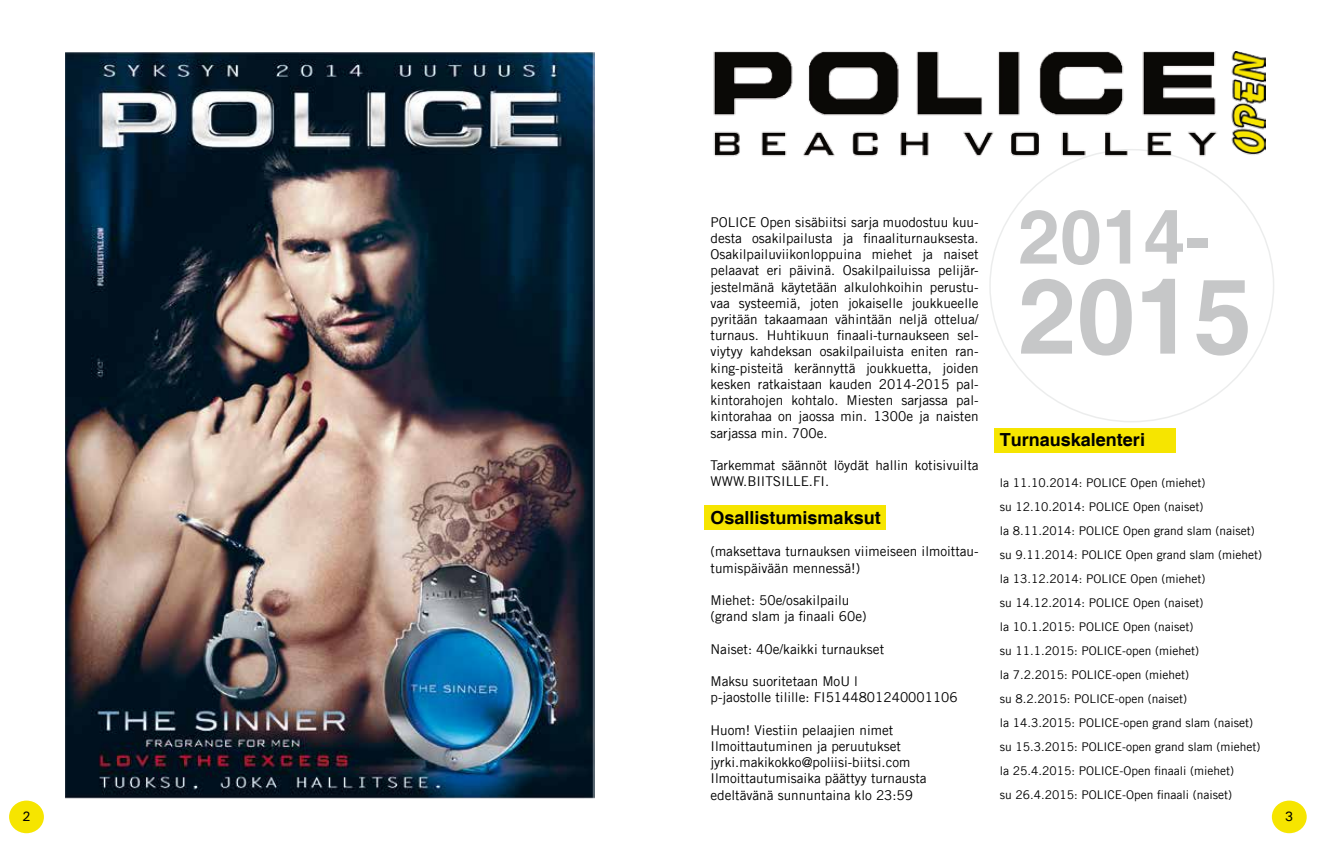
<style>
.page{position:relative;width:1319px;height:851px;background:#fff}
.page>*{position:absolute;margin:0;border:0;box-sizing:border-box;transform-origin:0 0}
.t1{font:700 105px "Helvetica";color:#c6c7c8}
.t2{font:700 75px "Helvetica";color:#c6c7c8}
.t3{font:700 18px "Helvetica";color:#000}
.t4{font:13.5px/16.2px "Trade Gothic LT";color:#000}
.t5{font:500 13.5px "Univers";color:#000}
.t6{font:12px/24px "Trade Gothic LT";color:#000}
</style>
<div class="page">
<div style="left:994px;top:428px;width:181px;height:25px;background:#f6e500"></div>
<div style="left:704px;top:505px;width:181px;height:24px;background:#f6e500"></div>
<div style="left:9px;top:800px;width:35px;height:33px;background:#f6e500;border-radius:50%"></div>
<div style="left:1271px;top:800px;width:35px;height:33px;background:#f6e500;border-radius:50%"></div>
<img style="left:66px;top:52px;width:529px;height:747px">
<img style="left:713px;top:51px;width:551px;height:115px">
<p class="t4" style="left:710px;top:214px;width:269px;text-align:justify">POLICE Open sisäbiitsi sarja muodostuu kuu&shy;desta osakilpailusta ja finaaliturnauksesta.<br>Osakilpailuviikonloppuina miehet ja naiset pelaavat eri päivinä. Osakilpailuissa pelijär&shy;jestelmänä käytetään alkulohkoihin perustu&shy;vaa systeemiä, joten jokaiselle joukkueelle pyritään takaamaan vähintään neljä ottelua/ turnaus. Huhtikuun finaali-turnaukseen sel&shy;viytyy kahdeksan osakilpailuista eniten ran&shy;king-pisteitä kerännyttä joukkuetta, joiden kesken ratkaistaan kauden 2014-2015 pal&shy;kintorahojen kohtalo. Miesten sarjassa pal&shy;kintorahaa on jaossa min. 1300e ja naisten sarjassa min. 700e.</p>
<p class="t4" style="left:710px;top:457px;width:269px">Tarkemmat säännöt löydät hallin kotisivuilta<br>WWW.BIITSILLE.FI.</p>
<h3 class="t3" style="left:710px;top:506px;width:172px">Osallistumismaksut</h3>
<p class="t4" style="left:710px;top:543px;width:269px">(maksettava turnauksen viimeiseen ilmoittau&shy;tumispäivään mennessä!)</p>
<p class="t4" style="left:710px;top:592px;width:157px">Miehet: 50e/osakilpailu (grand slam ja finaali 60e)</p>
<p class="t4" style="left:710px;top:640px;width:175px">Naiset: 40e/kaikki turnaukset</p>
<p class="t4" style="left:710px;top:673px;width:249px">Maksu suoritetaan MoU l<br>p-jaostolle tilille: FI5144801240001106</p>
<p class="t4" style="left:710px;top:721px;width:217px">Huom! Viestiin pelaajien nimet Ilmoittautuminen ja peruutukset jyrki.makikokko@poliisi-biitsi.com Ilmoittautumisaika päättyy turnausta edeltävänä sunnuntaina klo 23:59</p>
<h2 class="t2" style="left:1018px;top:191px;width:193px">2014-</h2>
<h1 class="t1" style="left:1018px;top:252px;width:235px">2015</h1>
<h3 class="t3" style="left:999px;top:429px;width:147px">Turnauskalenteri</h3>
<p class="t6" style="left:999px;top:470px;width:264px">la 11.10.2014: POLICE Open (miehet)<br>su 12.10.2014: POLICE Open (naiset)<br>la 8.11.2014: POLICE Open grand slam (naiset) su 9.11.2014: POLICE Open grand slam (miehet) la 13.12.2014: POLICE Open (miehet)<br>su 14.12.2014: POLICE Open (naiset)<br>la 10.1.2015: POLICE Open (naiset)<br>su 11.1.2015: POLICE-open (miehet)<br>la 7.2.2015: POLICE-open (miehet)<br>su 8.2.2015: POLICE-open (naiset)<br>la 14.3.2015: POLICE-open grand slam (naiset) su 15.3.2015: POLICE-open grand slam (miehet) la 25.4.2015: POLICE-Open finaali (miehet)<br>su 26.4.2015: POLICE-Open finaali (naiset)</p>
<p class="t5" style="left:22px;top:808px;width:10px">2</p>
<p class="t5" style="left:1284px;top:808px;width:10px">3</p>
</div>
